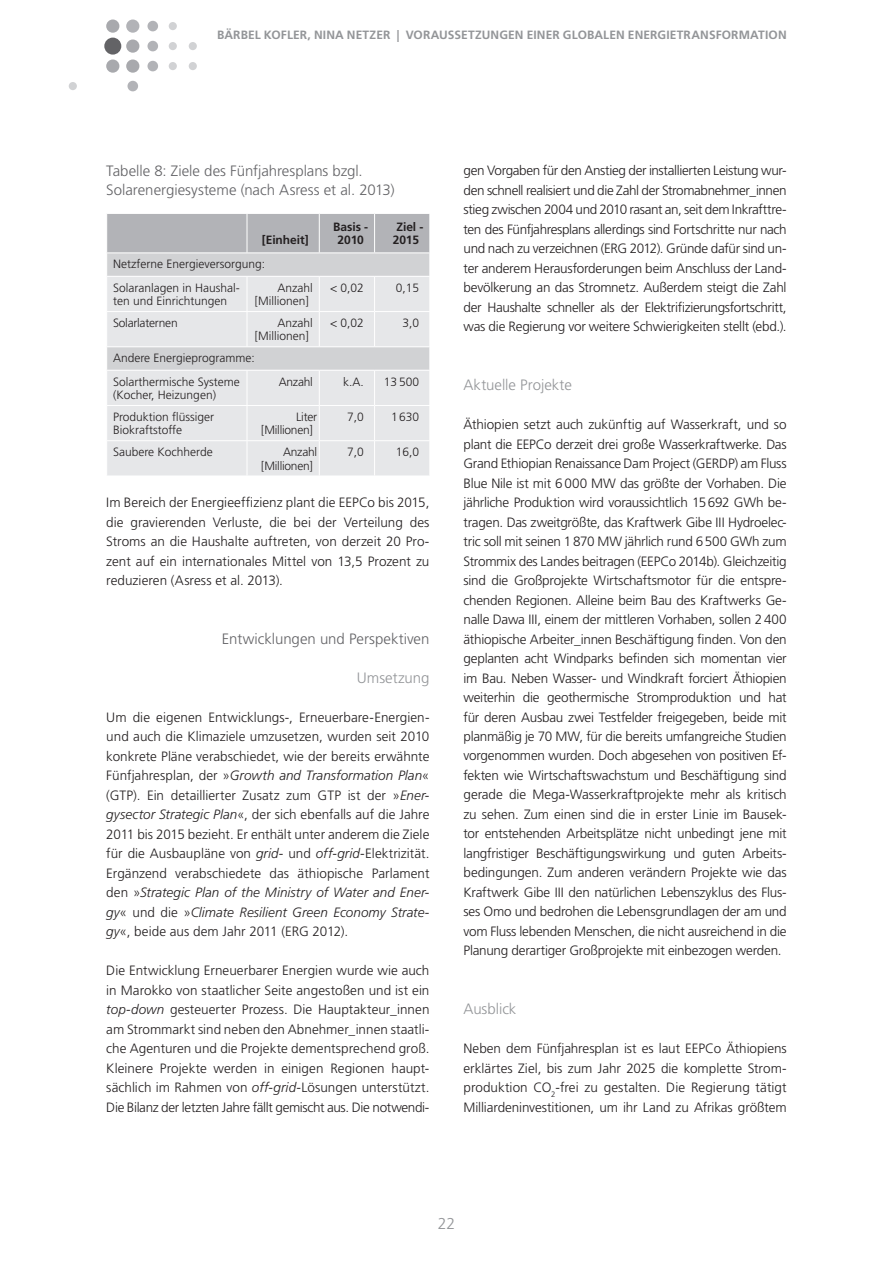
<style>
.page{position:relative;width:893px;height:1263px;background:#fff}
.page>*{position:absolute;margin:0;border:0;box-sizing:border-box;transform-origin:0 0}
.t1{font:300 15.75px "Frutiger LT Pro";color:#939598}
.t2{font:300 15px/19.5px "Frutiger LT Pro";color:#636366}
.t3{font:300 15px "Frutiger LT Pro";color:#939598}
.t4{font:300 13.5px/19.5px "Frutiger LT Pro";letter-spacing:-.015em;color:#231f20;text-align:justify}
.t5{font:300 12px/13.5px "Frutiger LT Pro";color:#231f20}
.t6{font:700 12px "Frutiger LT Pro";letter-spacing:.01em;color:#939598}
.t7{font:300 12px/13.5px "Frutiger LT Pro";letter-spacing:-.02em;color:#231f20}
.t8{font:700 12px/13.5px "Frutiger LT Pro";letter-spacing:-.005em;color:#231f20;text-align:center}
.s1{font-style:italic}
</style>
<div class="page">
<div style="left:104px;top:38px;width:17px;height:17px;background:#636366;border-radius:50%"></div>
<div style="left:69px;top:82px;width:8px;height:8px;background:#d1d2d4;border-radius:50%"></div>
<div style="left:127px;top:81px;width:11px;height:10px;background:#b2b3b7;border-radius:50%"></div>
<div style="left:169px;top:22px;width:8px;height:8px;background:#d1d2d4;border-radius:50%"></div>
<div style="left:147px;top:21px;width:11px;height:10px;background:#b2b3b7;border-radius:50%"></div>
<div style="left:189px;top:42px;width:8px;height:8px;background:#d1d2d4;border-radius:50%"></div>
<div style="left:169px;top:42px;width:8px;height:8px;background:#d1d2d4;border-radius:50%"></div>
<div style="left:147px;top:41px;width:11px;height:10px;background:#b2b3b7;border-radius:50%"></div>
<div style="left:189px;top:62px;width:8px;height:8px;background:#d1d2d4;border-radius:50%"></div>
<div style="left:169px;top:62px;width:8px;height:8px;background:#d1d2d4;border-radius:50%"></div>
<div style="left:147px;top:61px;width:11px;height:10px;background:#b2b3b7;border-radius:50%"></div>
<div style="left:126px;top:20px;width:13px;height:13px;background:#b2b3b7;border-radius:50%"></div>
<div style="left:106px;top:20px;width:13px;height:13px;background:#a8a9ad;border-radius:50%"></div>
<div style="left:126px;top:39px;width:13px;height:14px;background:#a8a9ad;border-radius:50%"></div>
<div style="left:126px;top:59px;width:13px;height:14px;background:#a8a9ad;border-radius:50%"></div>
<div style="left:106px;top:59px;width:13px;height:14px;background:#a8a9ad;border-radius:50%"></div>
<div style="left:107px;top:371px;width:322px;height:105px;background:#e6e7e9"></div>
<svg style="left:107px;top:213px;width:323px;height:157px;background:#d4d5d7"></svg>
<hr style="left:247px;top:371px;width:1px;height:34px;background:#fff">
<hr style="left:319px;top:371px;width:1px;height:34px;background:#fff">
<hr style="left:374px;top:371px;width:1px;height:34px;background:#fff">
<hr style="left:106px;top:405px;width:141px;height:1px;background:#fff">
<hr style="left:247px;top:405px;width:72px;height:1px;background:#fff">
<hr style="left:247px;top:406px;width:1px;height:34px;background:#fff">
<hr style="left:319px;top:405px;width:56px;height:1px;background:#fff">
<hr style="left:319px;top:406px;width:1px;height:34px;background:#fff">
<hr style="left:375px;top:405px;width:55px;height:1px;background:#fff">
<hr style="left:374px;top:406px;width:1px;height:34px;background:#fff">
<hr style="left:106px;top:440px;width:141px;height:1px;background:#fff">
<hr style="left:247px;top:440px;width:72px;height:1px;background:#fff">
<hr style="left:247px;top:441px;width:1px;height:35px;background:#fff">
<hr style="left:319px;top:440px;width:56px;height:1px;background:#fff">
<hr style="left:319px;top:441px;width:1px;height:35px;background:#fff">
<hr style="left:375px;top:440px;width:55px;height:1px;background:#fff">
<hr style="left:374px;top:441px;width:1px;height:35px;background:#fff">
<p class="t6" style="left:217px;top:28px;width:569px">BÄRBEL KOFLER, NINA NETZER | VORAUSSETZUNGEN EINER GLOBALEN EN ERGIETRANSFORMATION</p>
<p class="t2" style="left:106px;top:161px;width:290px">Tabelle 8: Ziele des Fünfjahresplans bzgl.<br>Solarenergiesysteme (nach Asress et al. 2013)</p>
<p class="t8" style="left:262px;top:234px;width:48px">[EINHEIT]</p>
<p class="t8" style="left:333px;top:220px;width:36px">BASIS -<br>2010</p>
<p class="t8" style="left:393px;top:220px;width:32px">ZIEL -<br>2015</p>
<p class="t5" style="left:113px;top:252px;width:154px;line-height:23.4px">Netzferne Energieversorgung:<br>Solaranlagen in Haushal-</p>
<p class="t5" style="left:113px;top:294px;width:116px">ten und Einrichtungen</p>
<p class="t5" style="left:255px;top:281px;width:60px;text-indent:23px">Anzahl [Millionen]</p>
<p class="t5" style="left:330px;top:281px;width:35px">&lt; 0,02</p>
<p class="t5" style="left:396px;top:281px;width:25px">0,15</p>
<p class="t7" style="left:113px;top:316px;width:66px">Solarlaternen</p>
<p class="t5" style="left:255px;top:316px;width:60px;text-indent:23px">Anzahl [Millionen]</p>
<p class="t5" style="left:330px;top:316px;width:35px">&lt; 0,02</p>
<p class="t5" style="left:403px;top:316px;width:18px">3,0</p>
<p class="t5" style="left:113px;top:346px;width:143px;line-height:23.4px">Andere Energieprogramme:<br>Solarthermische Systeme</p>
<p class="t5" style="left:113px;top:388px;width:104px">(Kocher, Heizungen)</p>
<p class="t5" style="left:279px;top:375px;width:36px">Anzahl</p>
<p class="t5" style="left:343px;top:375px;width:22px">k.A.</p>
<p class="t5" style="left:384px;top:375px;width:37px">13 500</p>
<p class="t5" style="left:113px;top:410px;width:103px">Produktion flüssiger<br>Biokraftstoffe</p>
<p class="t7" style="left:261px;top:410px;width:57px;text-indent:35px">Liter [Millionen]</p>
<p class="t5" style="left:347px;top:410px;width:18px">7,0</p>
<p class="t5" style="left:391px;top:410px;width:30px">1630</p>
<p class="t5" style="left:113px;top:445px;width:101px">Saubere Kochherde</p>
<p class="t7" style="left:261px;top:445px;width:57px;text-indent:22px">Anzahl [Millionen]</p>
<p class="t5" style="left:347px;top:445px;width:18px">7,0</p>
<p class="t5" style="left:396px;top:445px;width:25px">16,0</p>
<p class="t4" style="left:106px;top:493px;width:325px">Im Bereich der Energieeffizienz plant die EEPCo bis 2015, die gravierenden Verluste, die bei der Verteilung des Stroms an die Haushalte auftreten, von derzeit 20 Pro&shy;zent auf ein internationales Mittel von 13,5 Prozent zu reduzieren (Asress et al. 2013).</p>
<p class="t2" style="left:222px;top:629px;width:209px">Entwicklungen und Perspektiven</p>
<p class="t3" style="left:357px;top:669px;width:74px">Umsetzung</p>
<p class="t4" style="left:106px;top:707px;width:325px">Um die eigenen Entwicklungs-, Erneuerbare-Energien&shy;und auch die Klimaziele umzusetzen, wurden seit 2010 konkrete Pläne verabschiedet, wie der bereits erwähnte Fünfjahresplan, der »<span class="s1">Growth and Transformation Plan</span>« (GTP). Ein detaillierter Zusatz zum GTP ist der »<span class="s1">Ener&shy;gysector Strategic Plan</span>«, der sich ebenfalls auf die Jahre 2011 bis 2015 bezieht. Er enthält unter anderem die Ziele für die Ausbaupläne von <span class="s1">grid-</span> und <span class="s1">off-grid-</span>Elektrizität.<br>Ergänzend verabschiedete das äthiopische Parlament den »<span class="s1">Strategic Plan of the Ministry of Water and Ener&shy;gy</span>« und die »<span class="s1">Climate Resilient Green Economy Strate&shy;gy</span>«, beide aus dem Jahr 2011 (ERG 2012).</p>
<p class="t4" style="left:106px;top:961px;width:325px">Die Entwicklung Erneuerbarer Energien wurde wie auch in Marokko von staatlicher Seite angestoßen und ist ein <span class="s1">top-down</span> gesteuerter Prozess. Die Hauptakteur_innen am Strommarkt sind neben den Abnehmer_innen staatli&shy;che Agenturen und die Projekte dementsprechend groß.<br>Kleinere Projekte werden in einigen Regionen haupt&shy;sächlich im Rahmen von <span class="s1">off-grid-</span>Lösungen unterstützt.<br>Die Bilanz der letzten Jahre fällt gemischt aus. Die notwendi-</p>
<p class="t4" style="left:463px;top:161px;width:325px">gen Vorgaben für den Anstieg der installierten Leistung wur&shy;den schnell realisiert und die Zahl der Stromabnehmer_innen stieg zwischen 2004 und 2010 rasant an, seit dem Inkrafttre&shy;ten des Fünfjahresplans allerdings sind Fortschritte nur nach und nach zu verzeichnen (ERG 2012). Gründe dafür sind un&shy;ter anderem Herausforderungen beim Anschluss der Land&shy;bevölkerung an das Stromnetz. Außerdem steigt die Zahl der Haushalte schneller als der Elektrifizierungsfortschritt, was die Regierung vor weitere Schwierigkeiten stellt (ebd.).</p>
<p class="t3" style="left:463px;top:376px;width:110px">Aktuelle Projekte</p>
<p class="t4" style="left:463px;top:415px;width:325px">Äthiopien setzt auch zukünftig auf Wasserkraft, und so plant die EEPCo derzeit drei große Wasserkraftwerke. Das Grand Ethiopian Renaissance Dam Project (GERDP) am Fluss Blue Nile ist mit 6000 MW das größte der Vorhaben. Die jährliche Produktion wird voraussichtlich 15692 GWh be&shy;tragen. Das zweitgrößte, das Kraftwerk Gibe III Hydroelec&shy;tric soll mit seinen 1870 MW jährlich rund 6500 GWh zum Strommix des Landes beitragen (EEPCo 2014b). Gleichzeitig sind die Großprojekte Wirtschaftsmotor für die entspre&shy;chenden Regionen. Alleine beim Bau des Kraftwerks Ge&shy;nalle Dawa III, einem der mittleren Vorhaben, sollen 2400 äthiopische Arbeiter_innen Beschäftigung finden. Von den geplanten acht Windparks befinden sich momentan vier im Bau. Neben Wasser- und Windkraft forciert Äthiopien weiterhin die geothermische Stromproduktion und hat für deren Ausbau zwei Testfelder freigegeben, beide mit planmäßig je 70 MW, für die bereits umfangreiche Studien vorgenommen wurden. Doch abgesehen von positiven Ef&shy;fekten wie Wirtschaftswachstum und Beschäftigung sind gerade die Mega-Wasserkraftprojekte mehr als kritisch zu sehen. Zum einen sind die in erster Linie im Bausek&shy;tor entstehenden Arbeitsplätze nicht unbedingt jene mit langfristiger Beschäftigungswirkung und guten Arbeits&shy;bedingungen. Zum anderen verändern Projekte wie das Kraftwerk Gibe III den natürlichen Lebenszyklus des Flus&shy;ses Omo und bedrohen die Lebensgrundlagen der am und vom Fluss lebenden Menschen, die nicht ausreichend in die Planung derartiger Großprojekte mit einbezogen werden.</p>
<p class="t3" style="left:463px;top:1000px;width:54px">Ausblick</p>
<p class="t4" style="left:463px;top:1039px;width:325px">Neben dem Fünfjahresplan ist es laut EEPCo Äthiopiens erklärtes Ziel, bis zum Jahr 2025 die komplette Strom&shy;produktion CO<sub>2</sub>-frei zu gestalten. Die Regierung tätigt Milliardeninvestitionen, um ihr Land zu Afrikas größtem</p>
<p class="t1" style="left:438px;top:1214px;width:19px">22</p>
</div>
